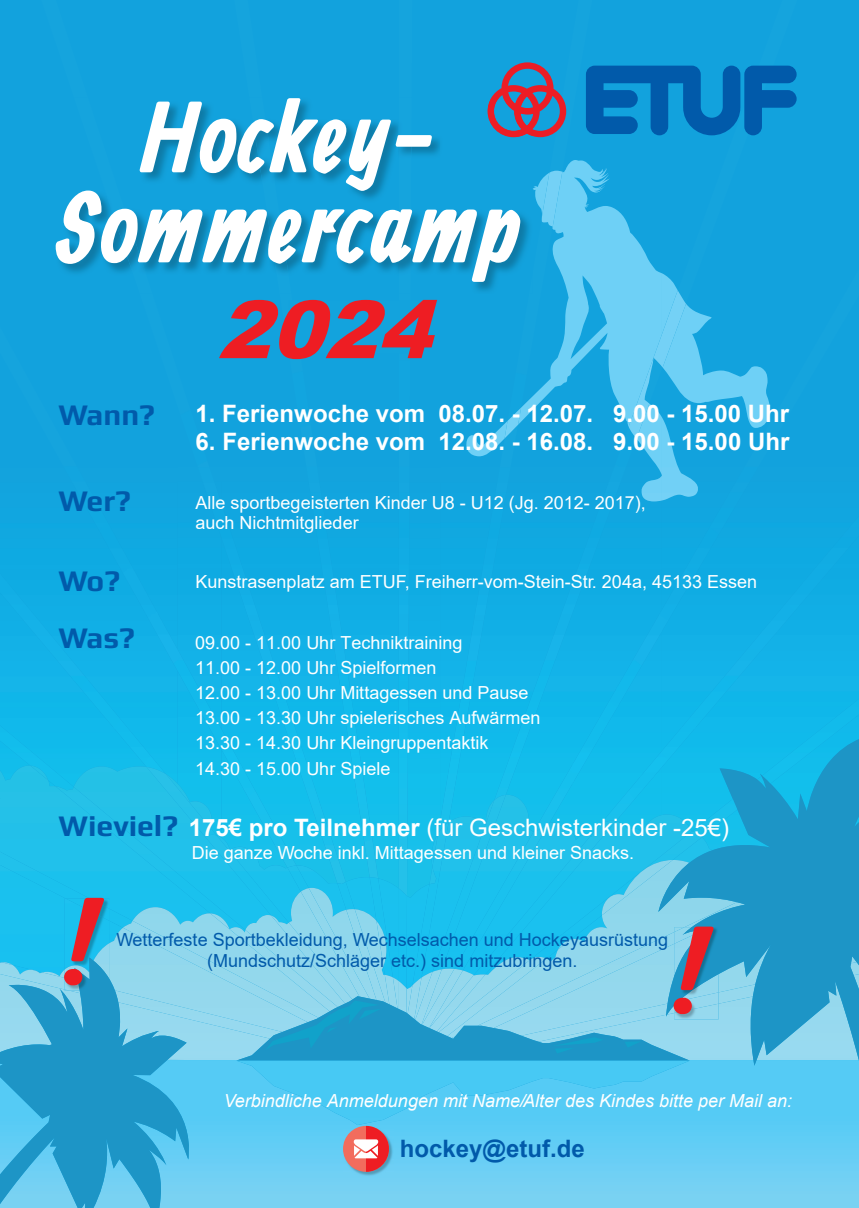
<style>
.page{position:relative;width:859px;height:1208px;background:#fff}
.page>*{position:absolute;margin:0;border:0;box-sizing:border-box;transform-origin:0 0}
.t1{font:120.4px "Allan";color:#ee1d23}
.t2{font:100px/90px "Allan";color:#fff;text-align:center}
.t3{font:italic 900 80px "Arial";color:#ee1d23}
.t4{font:700 30px "Play";letter-spacing:-.025em;color:#015aaa}
.t5{font:700 24px "Arial";color:#fff}
.t6{font:24px "Arial";color:#fff}
.t7{font:700 24px "Arial";color:#015aaa}
.t8{font:18px/25.2px "Arial";color:#fff}
.t9{font:18px/20.6px "Arial";color:#015aaa;text-align:center}
.t10{font:italic 18px "Arial";color:#fff}
.s1{font-style:inherit}
.s2{font-family:"Play";font-weight:700;font-size:30px;color:#015aaa}
.s3{font-weight:700}
</style>
<div class="page">
<img style="left:398px;top:1px;width:40px;height:698px">
<img style="left:378px;top:1px;width:20px;height:698px">
<img style="left:797px;top:1px;width:61px;height:698px">
<div style="left:0;top:1px;width:41px;height:698px;background:#12a2dd"></div>
<img style="left:592px;top:1px;width:205px;height:698px">
<img style="left:438px;top:1px;width:154px;height:698px">
<img style="left:399px;top:1px;width:13px;height:698px">
<img style="left:346px;top:1px;width:32px;height:698px">
<img style="left:41px;top:1px;width:305px;height:698px">
<img style="left:572px;top:685px;width:44px;height:14px">
<div style="left:144px;top:612px;width:70px;height:87px;background:#13b2e8"></div>
<div style="left:616px;top:609px;width:46px;height:90px;background:#13b2e8"></div>
<div style="left:660px;top:533px;width:46px;height:101px;background:#11ace3"></div>
<div style="left:116px;top:560px;width:42px;height:54px;background:#11ace4"></div>
<div style="left:59px;top:459px;width:71px;height:103px;background:#11a6e0"></div>
<div style="left:704px;top:500px;width:46px;height:58px;background:#10a8e1"></div>
<div style="left:772px;top:380px;width:22px;height:104px;background:#12a2dd"></div>
<div style="left:2px;top:356px;width:72px;height:105px;background:#12a2dd"></div>
<div style="left:793px;top:304px;width:45px;height:104px;background:#12a2dd"></div>
<img style="left:0;top:326px;width:18px;height:33px">
<img style="left:836px;top:269px;width:22px;height:65px">
<img style="left:0;top:269px;width:1px;height:38px">
<img style="left:72px;top:678px;width:57px;height:21px">
<img style="left:680px;top:678px;width:57px;height:21px">
<div style="left:0;top:581px;width:89px;height:99px;background:#13afe6"></div>
<div style="left:721px;top:630px;width:58px;height:50px;background:#13b2e8"></div>
<div style="left:762px;top:581px;width:58px;height:51px;background:#11aee5"></div>
<svg style="left:0;top:573px;width:8px;height:20px"></svg>
<div style="left:802px;top:533px;width:56px;height:50px;background:#0faae2"></div>
<img style="left:843px;top:516px;width:15px;height:19px">
<div style="left:0;top:699px;width:858px;height:66px;background:#10b9eb"></div>
<img style="left:200px;top:765px;width:458px;height:123px">
<div style="left:447px;top:860px;width:155px;height:28px;background:#1ac1ed"></div>
<img style="left:602px;top:860px;width:56px;height:28px">
<img style="left:200px;top:888px;width:458px;height:172px">
<svg style="left:200px;top:1060px;width:458px;height:148px;background:#70d0f3"></svg>
<svg style="left:658px;top:733px;width:200px;height:475px;background:#3fb6df"></svg>
<svg style="left:0;top:705px;width:200px;height:503px;background:#36b9e2"></svg>
<svg style="left:586px;top:66px;width:211px;height:69px;background:#0773bc"></svg>
<img style="left:56px;top:98px;width:476px;height:196px">
<img style="left:399px;top:98px;width:13px;height:196px">
<img style="left:249px;top:98px;width:42px;height:196px">
<img style="left:74px;top:98px;width:79px;height:196px">
<svg style="left:488px;top:62px;width:78px;height:75px;background:#686d93"></svg>
<img style="left:488px;top:98px;width:44px;height:39px">
<img style="left:662px;top:273px;width:110px;height:227px">
<img style="left:518px;top:168px;width:144px;height:259px">
<img style="left:629px;top:290px;width:57px;height:149px">
<img style="left:505px;top:171px;width:57px;height:267px">
<img style="left:65px;top:920px;width:44px;height:23px">
<img style="left:65px;top:898px;width:44px;height:22px">
<img style="left:65px;top:943px;width:44px;height:35px">
<img style="left:65px;top:978px;width:9px;height:12px">
<img style="left:74px;top:957px;width:35px;height:33px">
<img style="left:343px;top:1171px;width:51px;height:5px">
<svg style="left:236px;top:996px;width:454px;height:175px;background:#5bc2e8"></svg>
<img style="left:674px;top:1013px;width:45px;height:6px">
<img style="left:674px;top:1005px;width:45px;height:8px">
<img style="left:674px;top:927px;width:45px;height:78px">
<h2 class="t2" style="left:51px;top:100px;width:468px">Hockey-<br>Sommercamp</h2>
<h3 class="t3" style="left:217px;top:271px;width:245px">2024</h3>
<h3 class="t4" style="left:59px;top:397px;width:98px">Wann?</h3>
<h3 class="t5" style="left:196px;top:396px;width:595px">1. Ferienwoche vom 08.07. <span class="s1">-</span> 12<span class="s1">.</span>07. 9.00 - 15.00 Uhr</h3>
<h3 class="t5" style="left:196px;top:425px;width:595px">6. Ferienwoche vom 12.08. <span class="s1">-</span> 16.08. 9.00 - 15.00 Uhr</h3>
<h3 class="t4" style="left:59px;top:483px;width:74px">Wer?</h3>
<p class="t8" style="left:196px;top:492px;width:452px;line-height:20.6px">Alle sportbegeisterten Kinder U8 - U12 (Jg. 2012- 2017), auch Nichtmitglieder</p>
<h3 class="t4" style="left:59px;top:562px;width:63px">Wo?</h3>
<p class="t8" style="left:196px;top:569px;width:563px">Kunstrasenplatz am ETUF, Freiherr-vom-Stein-Str. 204a, 45133 Essen</p>
<h3 class="t4" style="left:59px;top:620px;width:78px">Was?</h3>
<p class="t8" style="left:195px;top:629px;width:347px">09.00 - 11.00 Uhr Techniktraining<br>11.00 - 12.00 Uhr Spielformen<br>12.00 - 13.00 Uhr Mittagessen und Pause 13.00 - 13.30 Uhr spielerisches Aufwärmen 13.30 - 14.30 Uhr Kleingruppentaktik<br>14.30 - 15.00 Uhr Spiele</p>
<h3 class="t6" style="left:59px;top:810px;width:672px"><span class="s2">Wieviel?</span> <span class="s3">175€ pro Teilnehmer</span> (für Geschwisterkinder -25€)</h3>
<p class="t8" style="left:192px;top:840px;width:444px">Die ganze Woche inkl. Mittagessen und kleiner Snacks.</p>
<h1 class="t1" style="left:59px;top:876px;width:33px">!</h1>
<h1 class="t1" style="left:669px;top:905px;width:33px">!</h1>
<p class="t9" style="left:117px;top:929px;width:553px">Wetterfeste Sportbekleidung, Wechselsachen und Hockeyausrüstung (Mundschutz/Schläger etc.) sind mitzubringen.</p>
<p class="t10" style="left:224px;top:1088px;width:570px">Verbindliche Anmeldungen mit Name/Alter des Kindes bitte per Mail an:</p>
<h3 class="t7" style="left:400px;top:1131px;width:186px">hockey@etuf.de</h3>
</div>
